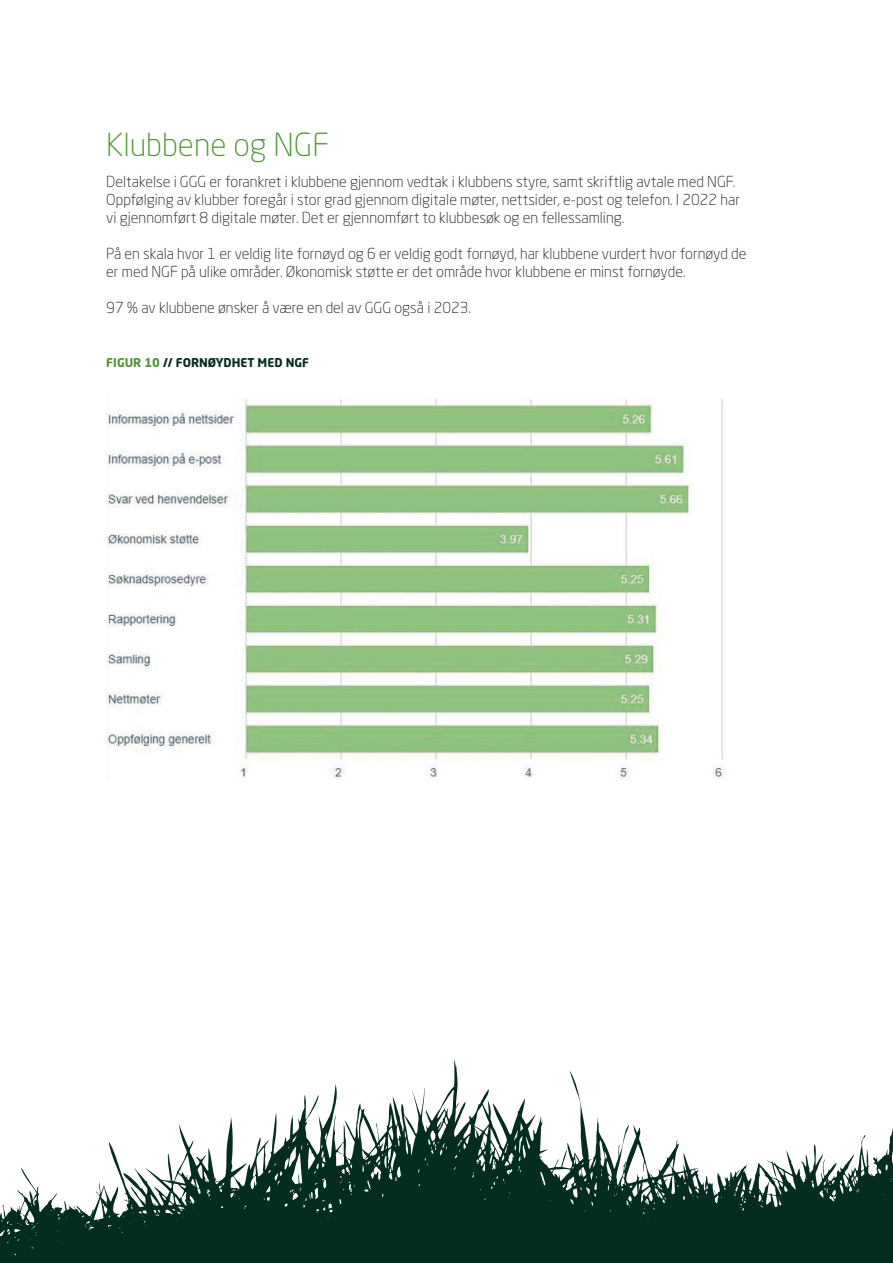
<style>
.page{position:relative;width:893px;height:1263px;background:#fff}
.page>*{position:absolute;margin:0;border:0;box-sizing:border-box;transform-origin:0 0}
.t1{font:300 31.5px "Neo Sans W1 G";color:#529635}
.t2{font:300 15px/18px "Neo Sans W1 G";color:#231f20}
.t3{font:700 12px "Neo Sans W1 G";color:#042c21}
.s1{color:#529635}
</style>
<div class="page">
<svg style="left:0;top:1060px;width:893px;height:203px"></svg>
<img style="left:106px;top:399px;width:620px;height:381px">
<h1 class="t1" style="left:106px;top:125px;width:224px">Klubbene og NGF</h1>
<p class="t2" style="left:106px;top:172px;width:635px">Deltakelse i GGG er forankret i klubbene gjennom vedtak i klubbens styre, samt skriftlig avtale med NGF.<br>Oppfølging av klubber foregår i stor grad gjennom digitale møter, nettsider, e-post og telefon. I 2022 har vi gjennomført 8 digitale møter. Det er gjennomført to klubbesøk og en fellessamling.</p>
<p class="t2" style="left:106px;top:244px;width:641px">På en skala hvor 1 er veldig lite fornøyd og 6 er veldig godt fornøyd, har klubbene vurdert hvor fornøyd de er med NGF på ulike områder. Økonomisk støtte er det område hvor klubbene er minst fornøyde.</p>
<p class="t2" style="left:106px;top:298px;width:366px">97 % av klubbene ønsker å være en del av GGG også i 2023.</p>
<p class="t3" style="left:106px;top:355px;width:204px"><span class="s1">FIGUR 10</span> // FORNØYDHET MED NGF</p>
</div>
